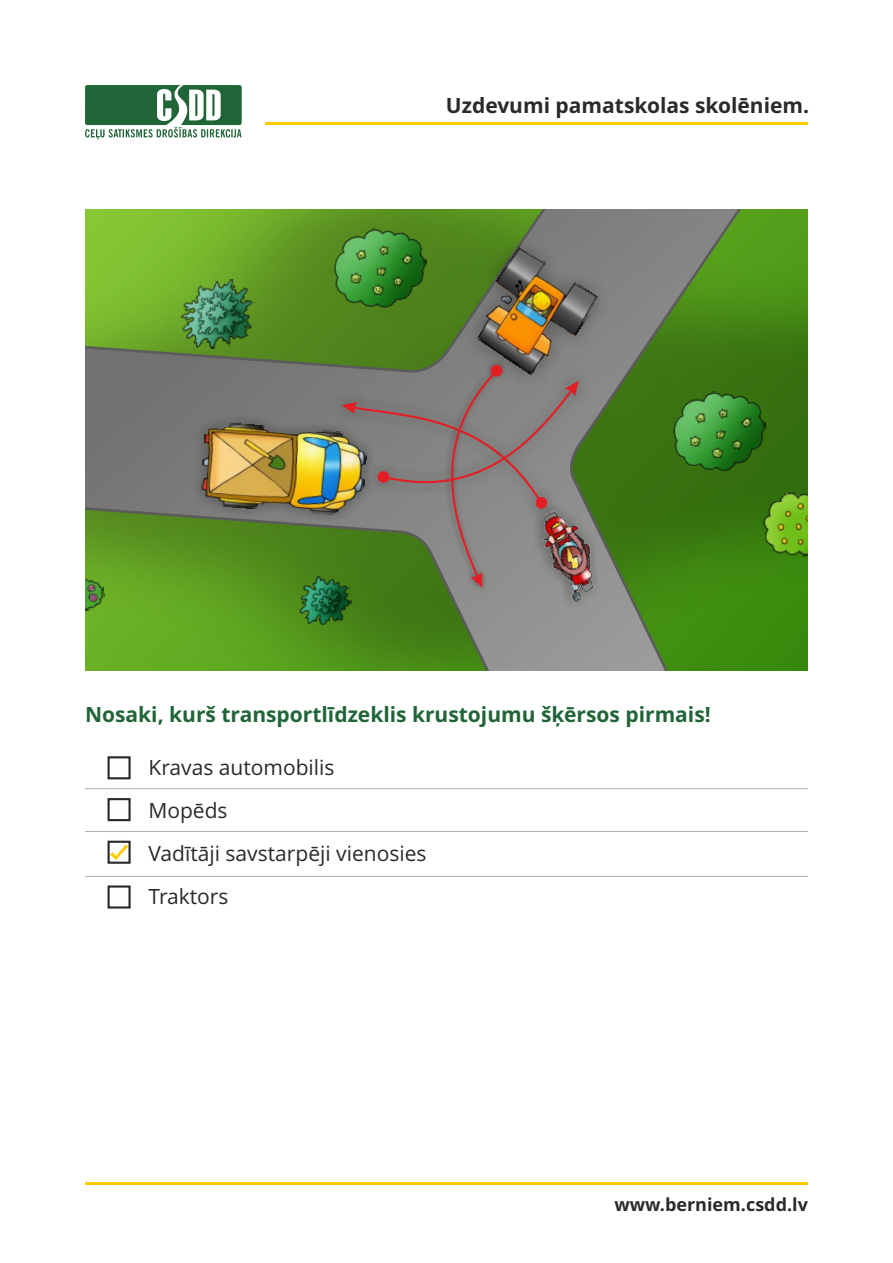
<style>
.page{position:relative;width:893px;height:1263px;background:#fff}
.page>*{position:absolute;margin:0;border:0;box-sizing:border-box;transform-origin:0 0}
.t1{font:21px/42.9px "Open Sans";color:#2b2a29}
.t2{font:700 21px "Open Sans";color:#206537}
.t3{font:700 21px "Open Sans";color:#2b2a29}
.t4{font:700 18px "Open Sans";color:#2b2a29}
</style>
<div class="page">
<hr style="left:265px;top:123px;width:543px;height:2px;background:#fecc00">
<svg style="left:85px;top:85px;width:157px;height:55px"></svg>
<hr style="left:85px;top:1182px;width:723px;height:3px;background:#fecc00">
<svg style="left:85px;top:210px;width:723px;height:461px;background:#5d8c35"></svg>
<img style="left:178px;top:277px;width:84px;height:75px">
<img style="left:291px;top:573px;width:64px;height:69px">
<img style="left:755px;top:487px;width:53px;height:74px">
<img style="left:663px;top:385px;width:108px;height:95px">
<img style="left:85px;top:576px;width:21px;height:36px">
<img style="left:517px;top:491px;width:105px;height:126px">
<img style="left:525px;top:500px;width:88px;height:108px">
<img style="left:324px;top:222px;width:108px;height:95px">
<img style="left:191px;top:413px;width:151px;height:112px">
<img style="left:200px;top:422px;width:131px;height:94px">
<img style="left:450px;top:232px;width:163px;height:164px">
<img style="left:464px;top:246px;width:135px;height:137px">
<img style="left:331px;top:391px;width:11px;height:128px">
<img style="left:446px;top:360px;width:61px;height:233px">
<img style="left:579px;top:370px;width:10px;height:123px">
<svg style="left:342px;top:364px;width:237px;height:224px;background:#817e71"></svg>
<svg style="left:107px;top:840px;width:24px;height:24px"></svg>
<div style="left:108px;top:841px;width:23px;height:23px;border:2px solid #2b2a29"></div>
<div style="left:108px;top:756px;width:23px;height:23px;border:2px solid #2b2a29"></div>
<div style="left:108px;top:798px;width:23px;height:23px;border:2px solid #2b2a29"></div>
<div style="left:108px;top:885px;width:23px;height:23px;border:2px solid #2b2a29"></div>
<hr style="left:85px;top:788px;width:723px;height:1px;background:#b2b3b3">
<hr style="left:85px;top:831px;width:723px;height:1px;background:#b2b3b3">
<hr style="left:85px;top:876px;width:723px;height:1px;background:#b2b3b3">
<svg style="left:110px;top:844px;width:18px;height:16px"></svg>
<p class="t3" style="left:446px;top:97px;width:365px">Uzdevumi pamatskolas skolēniem.</p>
<p class="t2" style="left:85px;top:706px;width:627px">Nosaki, kurš transportlīdzeklis krustojumu šķērsos pirmais!</p>
<p class="t1" style="left:148px;top:748px;width:280px">Kravas automobilis<br>Mopēds<br>Vadītāji savstarpēji vienosies<br>Traktors</p>
<p class="t4" style="left:614px;top:1197px;width:195px">www.berniem.csdd.lv</p>
</div>
